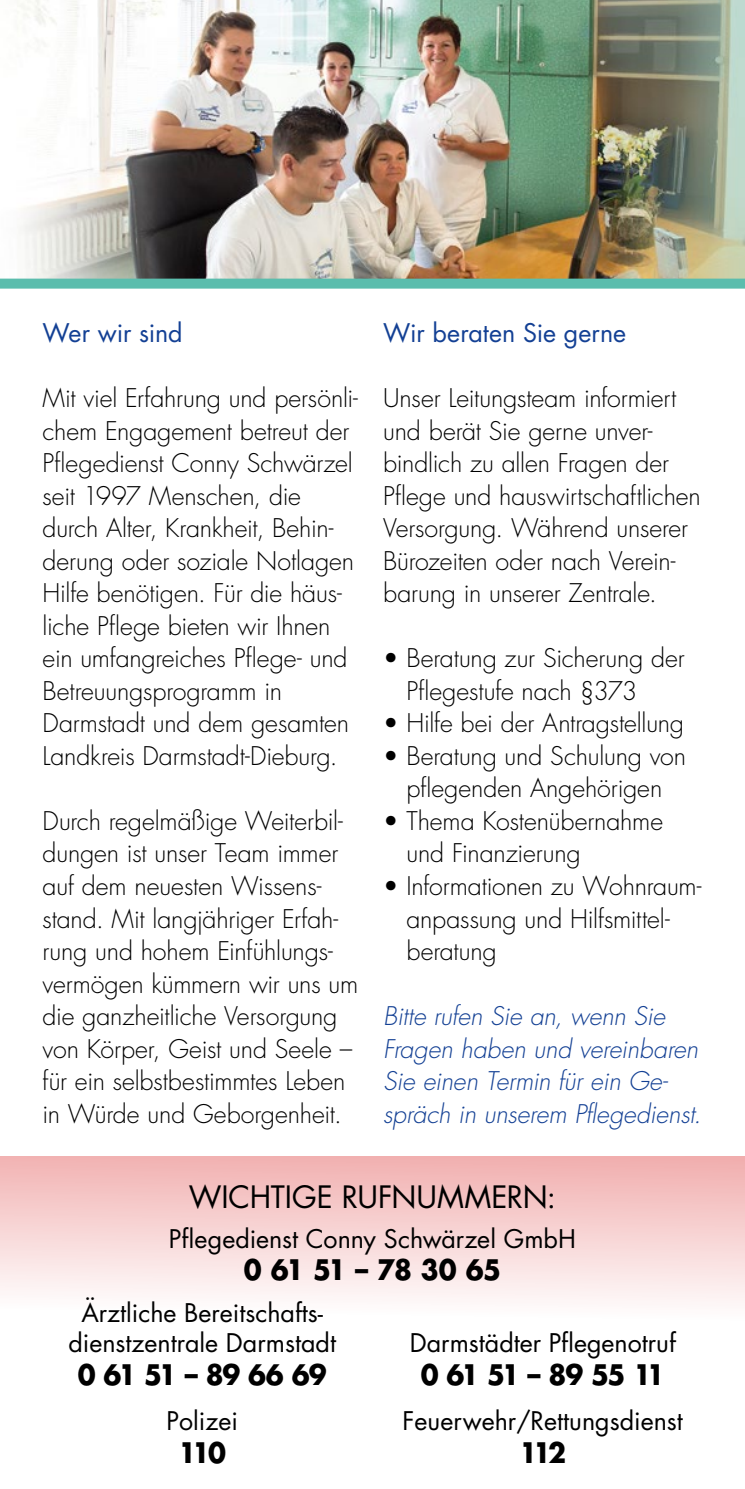
<style>
.page{position:relative;width:745px;height:1489px;background:#fff}
.page>*{position:absolute;margin:0;border:0;box-sizing:border-box;transform-origin:0 0}
.t1{font:30px "Futura";letter-spacing:-.005em;color:#000}
.t2{font:700 27.5px "Futura";letter-spacing:-.105em;color:#000;scale:.95 1}
.t3{font:300 25px/32.5px "Futura";letter-spacing:-.005em;color:#000}
.t4{font:25px/30px "Futura";color:#000;text-align:center}
.t5{font:italic 300 25px/32.5px "Futura";letter-spacing:-.005em;color:#134094}
.t6{font:25px "Futura";color:#134094}
</style>
<div class="page">
<img style="left:17px;top:0;width:727px;height:278px">
<svg style="left:0;top:1156px;width:744px;height:145px;background:#f7d3d3"></svg>
<div style="left:0;top:278px;width:744px;height:10px;background:#5bbdad"></div>
<p class="t6" style="left:43px;top:316px;width:141px">Wer wir sind</p>
<p class="t3" style="left:43px;top:382px;width:316px">Mit viel Erfahrung und persönli&shy;chem Engagement betreut der<br>Pflegedienst Conny Schwärzel seit 1997 Menschen, die durch Alter, Krankheit, Behin&shy;derung oder soziale Notlagen<br>Hilfe benötigen. Für die häus&shy;liche Pflege bieten wir Ihnen ein umfangreiches Pflege- und<br>Betreuungsprogramm in<br>Darmstadt und dem gesamten<br>Landkreis Darmstadt-Dieburg.</p>
<p class="t3" style="left:43px;top:804px;width:317px">Durch regelmäßige Weiterbil&shy;dungen ist unser Team immer auf dem neuesten Wissens&shy;stand. Mit langjähriger Erfah&shy;rung und hohem Einfühlungs&shy;vermögen kümmern wir uns um die ganzheitliche Versorgung von Körper, Geist und Seele – für ein selbstbestimmtes Leben in Würde und Geborgenheit.</p>
<p class="t6" style="left:383px;top:316px;width:244px">Wir beraten Sie gerne</p>
<p class="t3" style="left:383px;top:382px;width:319px">Unser Leitungsteam informiert und berät Sie gerne unver&shy;bindlich zu allen Fragen der<br>Pflege und hauswirtschaftlichen<br>Versorgung. Während unserer<br>Bürozeiten oder nach Verein&shy;barung in unserer Zentrale.</p>
<p class="t3" style="left:406px;top:642px;width:280px;text-indent:-23px">• Beratung zur Sicherung der<br>Pflegestufe nach §373</p>
<p class="t3" style="left:383px;top:707px;width:302px">• Hilfe bei der Antragstellung</p>
<p class="t3" style="left:383px;top:739px;width:304px;text-align:center">• Beratung und Schulung von pflegenden Angehörigen</p>
<p class="t3" style="left:406px;top:804px;width:258px;text-indent:-23px">• Thema Kostenübernahme und Finanzierung</p>
<p class="t3" style="left:406px;top:869px;width:296px;text-indent:-23px">• Informationen zu Wohnraum&shy;anpassung und Hilfsmittel&shy;beratung</p>
<p class="t5" style="left:383px;top:999px;width:319px">Bitte rufen Sie an, wenn Sie<br>Fragen haben und vereinbaren<br>Sie einen Termin für ein Ge&shy;spräch in unserem Pflegedienst.</p>
<p class="t1" style="left:189px;top:1175px;width:368px">WICHTIGE RUFNUMMERN:</p>
<p class="t4" style="left:169px;top:1222px;width:408px">Pflegedienst Conny Schwärzel GmbH</p>
<p class="t2" style="left:244px;top:1250px;width:272px">0 61 51 – 78 30 65</p>
<p class="t4" style="left:68px;top:1297px;width:269px">Ärztliche Bereitschafts&shy;dienstzentrale Darmstadt</p>
<p class="t2" style="left:78px;top:1355px;width:263px">0 61 51 – 89 66 69</p>
<p class="t4" style="left:166px;top:1405px;width:73px">Polizei</p>
<p class="t2" style="left:178px;top:1433px;width:51px">110</p>
<p class="t4" style="left:409px;top:1327px;width:267px">Darmstädter Pflegenotruf</p>
<p class="t2" style="left:420px;top:1355px;width:258px">0 61 51 – 89 55 11</p>
<p class="t4" style="left:402px;top:1405px;width:281px">Feuerwehr/Rettungsdienst</p>
<p class="t2" style="left:519px;top:1433px;width:51px">112</p>
</div>
